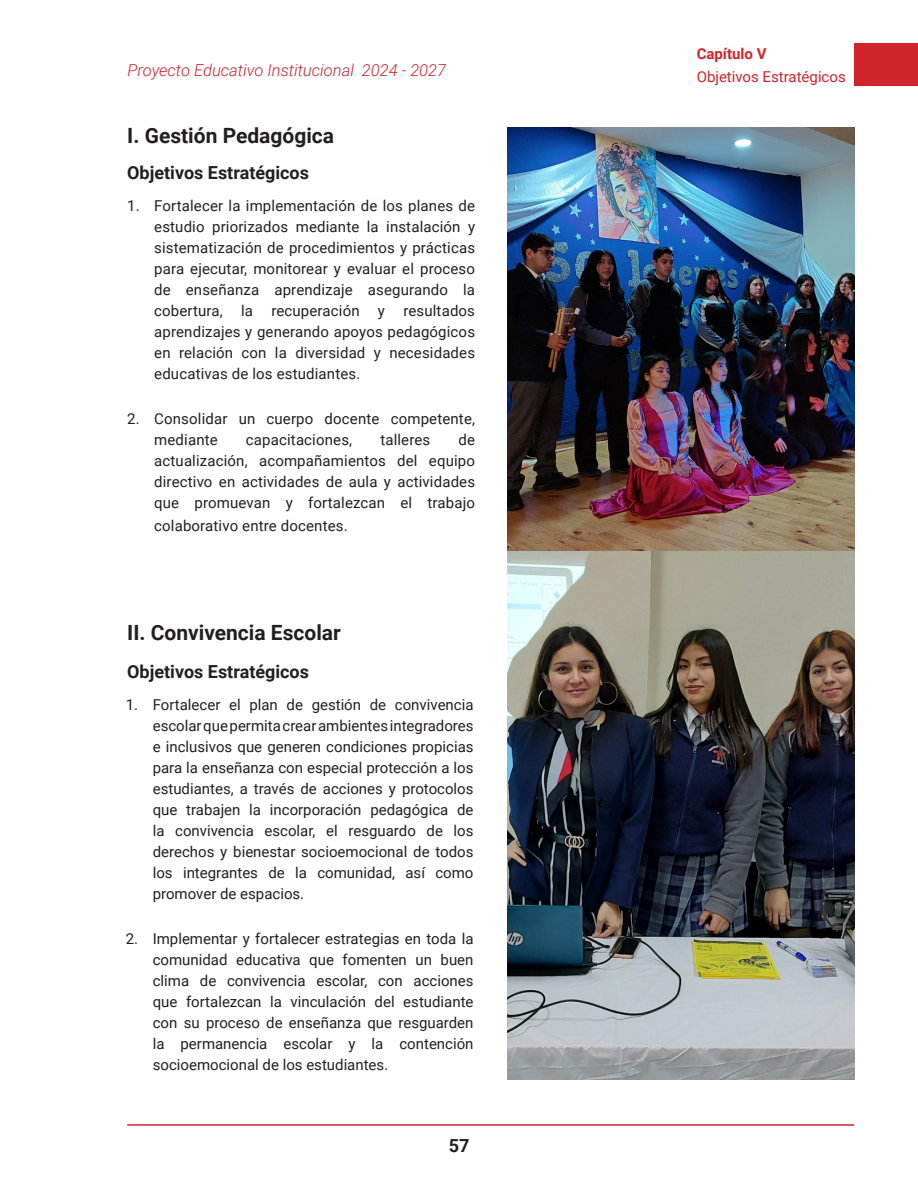
<style>
.page{position:relative;width:918px;height:1188px;background:#fff}
.page>*{position:absolute;margin:0;border:0;box-sizing:border-box;transform-origin:0 0}
.Titulo_4{font:700 21px "Roboto";color:#231f20}
.Bajada_Titulo{font:700 18px "Roboto";color:#231f20}
.t1{font:italic 300 16.5px "Roboto";color:#d1232a}
.t2{font:15px/21px "Roboto";letter-spacing:.01em;color:#231f20;text-align:justify}
.Capitulo_subida_pag{font:15px "Roboto";color:#d1232a}
.Capitulo_subida_pag-2{font:700 15px "Roboto";color:#d1232a}
</style>
<div class="page">
<hr style="left:127px;top:1124px;width:727px;height:2px;background:#d1232a">
<div style="left:854px;top:44px;width:64px;height:42px;background:#d1232a"></div>
<img style="left:508px;top:128px;width:347px;height:952px">
<p class="t1" style="left:128px;top:59px;width:320px">Proyecto Educativo Institucional 2024 - 2027</p>
<p class="Titulo_4" style="left:127px;top:121px;width:208px">I. Gestión Pedagógica</p>
<p class="Bajada_Titulo" style="left:127px;top:160px;width:183px">Objetivos Estratégicos</p>
<p class="t2" style="left:154px;top:195px;width:322px;text-indent:-27px">1. Fortalecer la implementación de los planes de estudio priorizados mediante la instalación y sistematización de procedimientos y prácticas para ejecutar, monitorear y evaluar el proceso de enseñanza aprendizaje asegurando la cobertura, la recuperación y resultados aprendizajes y generando apoyos pedagógicos en relación con la diversidad y necesidades educativas de los estudiantes.</p>
<p class="t2" style="left:154px;top:408px;width:322px;text-indent:-27px">2. Consolidar un cuerpo docente competente, mediante</p>
<p class="t2" style="left:154px;top:429px;width:322px;text-indent:304px">de actualización, acompañamientos del equipo directivo en actividades de aula y actividades que promuevan y fortalezcan el trabajo</p>
<p class="t2" style="left:154px;top:514px;width:195px">colaborativo entre docentes.</p>
<p class="t2" style="left:246px;top:429px;width:108px">capacitaciones,</p>
<p class="t2" style="left:380px;top:429px;width:51px">talleres</p>
<p class="Titulo_4" style="left:127px;top:618px;width:215px">II. Convivencia Escolar</p>
<p class="Bajada_Titulo" style="left:127px;top:659px;width:183px">Objetivos Estratégicos</p>
<p class="t2" style="left:153px;top:693px;width:322px;text-indent:-27px">1. Fortalecer el plan de gestión de convivencia escolar que permita crear ambientes integradores e inclusivos que generen condiciones propicias para la enseñanza con especial protección a los estudiantes, a través de acciones y protocolos que trabajen la incorporación pedagógica de la convivencia escolar, el resguardo de los derechos y bienestar socioemocional de todos los integrantes de la comunidad, así como promover de espacios.</p>
<p class="t2" style="left:153px;top:927px;width:322px;text-indent:-27px">2. Implementar y fortalecer estrategias en toda la comunidad educativa que fomenten un buen clima de convivencia escolar, con acciones que fortalezcan la vinculación del estudiante con su proceso de enseñanza que resguarden la permanencia escolar y la contención socioemocional de los estudiantes.</p>
<p class="Bajada_Titulo" style="left:449px;top:1133px;width:22px">57</p>
<p class="Capitulo_subida_pag-2" style="left:697px;top:43px;width:71px">Capítulo V</p>
<p class="Capitulo_subida_pag" style="left:697px;top:66px;width:151px">Objetivos Estratégicos</p>
</div>
